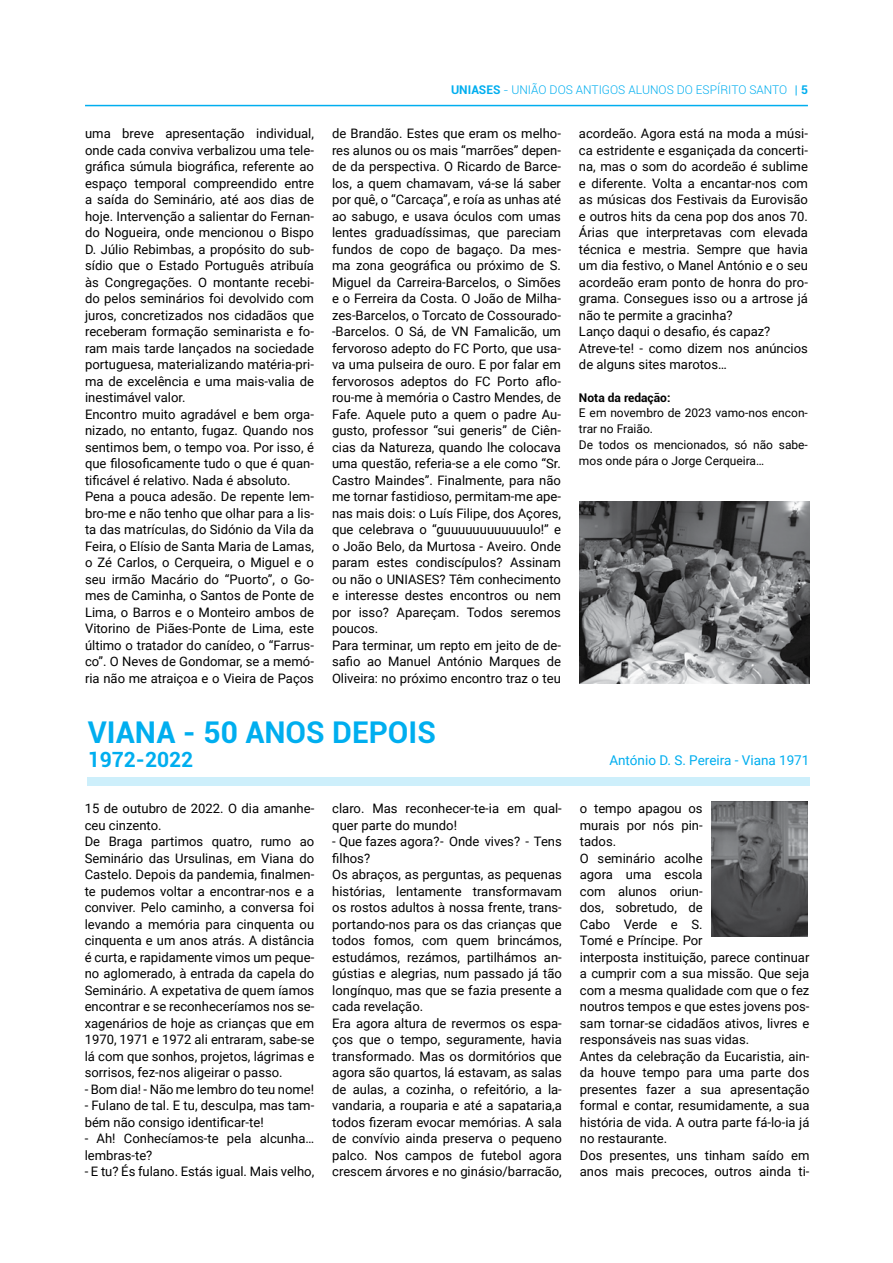
<style>
.page{position:relative;width:893px;height:1263px;background:#fff}
.page>*{position:absolute;margin:0;border:0;box-sizing:border-box;transform-origin:0 0}
.t1{font:700 30px "Roboto";color:#00aeef}
.t2{font:700 21px "Roboto";color:#00aeef}
.t3{font:13.5px "Roboto";color:#00aeef}
.t4{font:13.05px/16.5px "Roboto";color:#000}
.t5{font:12px/15.8px "Roboto";color:#000}
.t6{font:300 12px "Roboto";color:#00aeef}
.t7{font:700 12px "Roboto";color:#000}
.s1{font-weight:700}
.s2{font-weight:400}
</style>
<div class="page">
<hr style="left:85px;top:105px;width:723px;height:1px;background:#00aeef">
<div style="left:87px;top:777px;width:722px;height:8px;background:#cdeffb"></div>
<img style="left:711px;top:801px;width:97px;height:135px">
<img style="left:580px;top:502px;width:229px;height:182px">
<p class="t6" style="left:451px;top:81px;width:358px"><span class="s1">UNIASES</span> - UNIÃO DOS ANTIGOS ALUNOS DO ESPÍRITO SANTO <span class="s2">|</span> <span class="s1">5</span></p>
<p class="t4" style="left:85px;top:125px;width:230px">uma breve apresentação individual, onde cada conviva verbalizou uma tele&shy;gráfica súmula biográfica, referente ao espaço temporal compreendido entre a saída do Seminário, até aos dias de hoje. Intervenção a salientar do Fernan&shy;do Nogueira, onde mencionou o Bispo D. Júlio Rebimbas, a propósito do sub&shy;sídio que o Estado Português atribuía às Congregações. O montante recebi&shy;do pelos seminários foi devolvido com juros, concretizados nos cidadãos que receberam formação seminarista e fo&shy;ram mais tarde lançados na sociedade portuguesa, materializando matéria-pri&shy;ma de excelência e uma mais-valia de inestimável valor.<br>Encontro muito agradável e bem orga&shy;nizado, no entanto, fugaz. Quando nos sentimos bem, o tempo voa. Por isso, é que filosoficamente tudo o que é quan&shy;tificável é relativo. Nada é absoluto.<br>Pena a pouca adesão. De repente lem&shy;bro-me e não tenho que olhar para a lis&shy;ta das matrículas, do Sidónio da Vila da Feira, o Elísio de Santa Maria de Lamas, o Zé Carlos, o Cerqueira, o Miguel e o seu irmão Macário do “Puorto”, o Go&shy;mes de Caminha, o Santos de Ponte de Lima, o Barros e o Monteiro ambos de Vitorino de Piães-Ponte de Lima, este último o tratador do canídeo, o “Farrus&shy;co”. O Neves de Gondomar, se a memó&shy;ria não me atraiçoa e o Vieira de Paços</p>
<p class="t4" style="left:332px;top:125px;width:231px">de Brandão. Estes que eram os melho&shy;res alunos ou os mais “marrões” depen&shy;de da perspectiva. O Ricardo de Barce&shy;los, a quem chamavam, vá-se lá saber por quê, o “Carcaça”, e roía as unhas até ao sabugo, e usava óculos com umas lentes graduadíssimas, que pareciam fundos de copo de bagaço. Da mes&shy;ma zona geográfica ou próximo de S.<br>Miguel da Carreira-Barcelos, o Simões e o Ferreira da Costa. O João de Milha&shy;zes-Barcelos, o Torcato de Cossourado--Barcelos. O Sá, de VN Famalicão, um fervoroso adepto do FC Porto, que usa&shy;va uma pulseira de ouro. E por falar em fervorosos adeptos do FC Porto aflo&shy;rou-me à memória o Castro Mendes, de Fafe. Aquele puto a quem o padre Au&shy;gusto, professor “sui generis” de Ciên&shy;cias da Natureza, quando lhe colocava uma questão, referia-se a ele como “Sr.<br>Castro Maindes”. Finalmente, para não me tornar fastidioso, permitam-me ape&shy;nas mais dois: o Luís Filipe, dos Açores, que celebrava o “guuuuuuuuuuuulo!” e o João Belo, da Murtosa - Aveiro. Onde param estes condiscípulos? Assinam ou não o UNIASES? Têm conhecimento e interesse destes encontros ou nem por isso? Apareçam. Todos seremos poucos.<br>Para terminar, um repto em jeito de de&shy;safio ao Manuel António Marques de Oliveira: no próximo encontro traz o teu</p>
<p class="t4" style="left:579px;top:125px;width:230px">acordeão. Agora está na moda a músi&shy;ca estridente e esganiçada da concerti&shy;na, mas o som do acordeão é sublime e diferente. Volta a encantar-nos com as músicas dos Festivais da Eurovisão e outros hits da cena pop dos anos 70.<br>Árias que interpretavas com elevada técnica e mestria. Sempre que havia um dia festivo, o Manel António e o seu acordeão eram ponto de honra do pro&shy;grama. Consegues isso ou a artrose já não te permite a gracinha?<br>Lanço daqui o desafio, és capaz?<br>Atreve-te! - como dizem nos anúncios de alguns sites marotos…</p>
<p class="t7" style="left:579px;top:389px;width:93px">Nota da redação:</p>
<p class="t5" style="left:579px;top:405px;width:230px">E em novembro de 2023 vamo-nos encon&shy;trar no Fraião.<br>De todos os mencionados, só não sabe&shy;mos onde pára o Jorge Cerqueira…</p>
<h1 class="t1" style="left:88px;top:711px;width:350px">VIANA - 50 ANOS DEPOIS</h1>
<h2 class="t2" style="left:88px;top:744px;width:107px">1972-2022</h2>
<p class="t4" style="left:85px;top:800px;width:231px">15 de outubro de 2022. O dia amanhe&shy;ceu cinzento.<br>De Braga partimos quatro, rumo ao Seminário das Ursulinas, em Viana do Castelo. Depois da pandemia, finalmen&shy;te pudemos voltar a encontrar-nos e a conviver. Pelo caminho, a conversa foi levando a memória para cinquenta ou cinquenta e um anos atrás. A distância é curta, e rapidamente vimos um peque&shy;no aglomerado, à entrada da capela do Seminário. A expetativa de quem íamos encontrar e se reconheceríamos nos se&shy;xagenários de hoje as crianças que em 1970, 1971 e 1972 ali entraram, sabe-se lá com que sonhos, projetos, lágrimas e sorrisos, fez-nos aligeirar o passo.</p>
<p class="t4" style="left:85px;top:1080px;width:231px">- Bom dia! - Não me lembro do teu nome!</p>
<p class="t4" style="left:85px;top:1097px;width:231px">- Fulano de tal. E tu, desculpa, mas tam&shy;bém não consigo identificar-te!</p>
<p class="t4" style="left:85px;top:1130px;width:231px">- Ah! Conhecíamos-te pela alcunha… lembras-te?</p>
<p class="t4" style="left:85px;top:1163px;width:231px">- E tu? És fulano. Estás igual. Mais velho,</p>
<p class="t4" style="left:332px;top:800px;width:231px">claro. Mas reconhecer-te-ia em qual&shy;quer parte do mundo!</p>
<p class="t4" style="left:332px;top:833px;width:231px">- Que fazes agora?- Onde vives? - Tens filhos?<br>Os abraços, as perguntas, as pequenas histórias, lentamente transformavam os rostos adultos à nossa frente, trans&shy;portando-nos para os das crianças que todos fomos, com quem brincámos, estudámos, rezámos, partilhámos an&shy;gústias e alegrias, num passado já tão longínquo, mas que se fazia presente a cada revelação.<br>Era agora altura de revermos os espa&shy;ços que o tempo, seguramente, havia transformado. Mas os dormitórios que agora são quartos, lá estavam, as salas de aulas, a cozinha, o refeitório, a la&shy;vandaria, a rouparia e até a sapataria,a todos fizeram evocar memórias. A sala de convívio ainda preserva o pequeno palco. Nos campos de futebol agora crescem árvores e no ginásio/barracão,</p>
<p class="t3" style="left:609px;top:751px;width:202px">António D. S. Pereira - Viana 1971</p>
<p class="t4" style="left:580px;top:800px;width:231px">o tempo apagou os<br>murais por nós pin-<br>tados.<br>O seminário acolhe<br>agora uma escola<br>com alunos oriun-<br>dos, sobretudo, de<br>Cabo Verde e S.<br>Tomé e Príncipe. Por<br>interposta instituição, parece continuar a cumprir com a sua missão. Que seja com a mesma qualidade com que o fez noutros tempos e que estes jovens pos&shy;sam tornar-se cidadãos ativos, livres e responsáveis nas suas vidas.<br>Antes da celebração da Eucaristia, ain&shy;da houve tempo para uma parte dos presentes fazer a sua apresentação formal e contar, resumidamente, a sua história de vida. A outra parte fá-lo-ia já no restaurante.<br>Dos presentes, uns tinham saído em anos mais precoces, outros ainda ti-</p>
</div>
